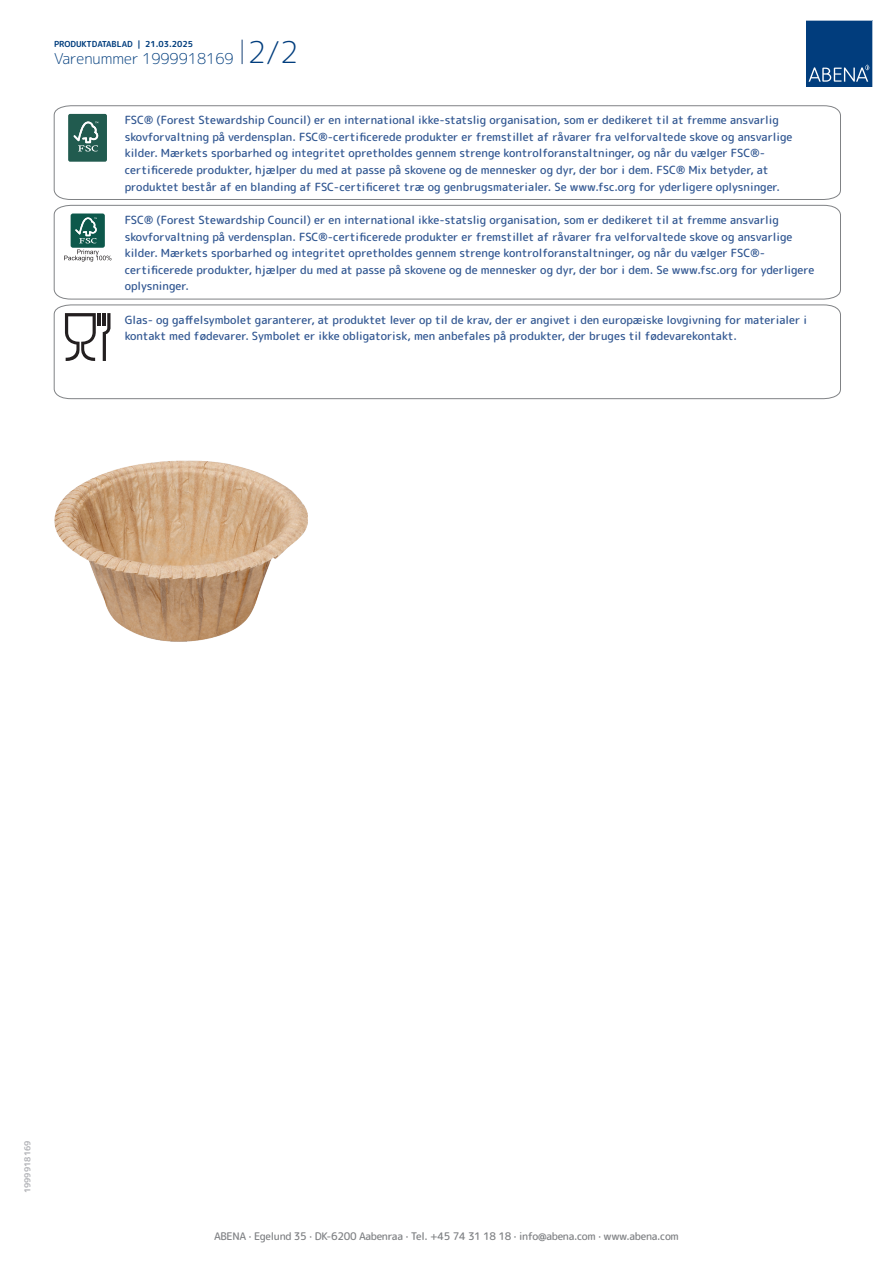
<style>
.page{position:relative;width:893px;height:1263px;background:#fff}
.page>*{position:absolute;margin:0;border:0;box-sizing:border-box;transform-origin:0 0}
.t1{font:300 15px "Rounded Mplus 1 c";color:#013d7d}
.t2{font:500 11.25px/16.5px "Rounded Mplus 1 c";color:#305691}
.t3{font:500 10.5px "Rounded Mplus 1 c";letter-spacing:-.03em;color:#808285}
.t4{font:700 8.25px "Rounded Mplus 1 c";color:#013d7d}
.t5{font:700 8.25px "Rounded Mplus 1 c";color:#b2b3b7}
.s1{font-size:30px}
</style>
<div class="page">
<svg style="left:242px;top:40px;width:1px;height:24px"></svg>
<svg style="left:806px;top:20px;width:67px;height:67px;background:#144b86"></svg>
<svg style="left:54px;top:105px;width:787px;height:95px"></svg>
<svg style="left:54px;top:205px;width:787px;height:94px"></svg>
<svg style="left:54px;top:305px;width:787px;height:94px"></svg>
<img style="left:54px;top:460px;width:253px;height:181px">
<p class="t4" style="left:54px;top:38px;width:141px">PRODUKTDATABLAD | 21.03.2025</p>
<h1 class="t1" style="left:54px;top:48px;width:246px">Varenummer 1999918169 <span class="s1">2/2</span></h1>
<p class="t2" style="left:125px;top:112px;width:669px">FSC® (Forest Stewardship Council) er en international ikke-statslig organisation, som er dedikeret til at fremme ansvarlig skovforvaltning på verdensplan. FSC®-certificerede produkter er fremstillet af råvarer fra velforvaltede skove og ansvarlige kilder. Mærkets sporbarhed og integritet opretholdes gennem strenge kontrolforanstaltninger, og når du vælger FSC®- certificerede produkter, hjælper du med at passe på skovene og de mennesker og dyr, der bor i dem. FSC® Mix betyder, at produktet består af en blanding af FSC-certificeret træ og genbrugsmaterialer. Se www.fsc.org for yderligere oplysninger.</p>
<p class="t2" style="left:125px;top:212px;width:691px">FSC® (Forest Stewardship Council) er en international ikke-statslig organisation, som er dedikeret til at fremme ansvarlig skovforvaltning på verdensplan. FSC®-certificerede produkter er fremstillet af råvarer fra velforvaltede skove og ansvarlige kilder. Mærkets sporbarhed og integritet opretholdes gennem strenge kontrolforanstaltninger, og når du vælger FSC®- certificerede produkter, hjælper du med at passe på skovene og de mennesker og dyr, der bor i dem. Se www.fsc.org for yderligere oplysninger.</p>
<p class="t2" style="left:125px;top:311px;width:684px">Glas- og gaffelsymbolet garanterer, at produktet lever op til de krav, der er angivet i den europæiske lovgivning for materialer i kontakt med fødevarer. Symbolet er ikke obligatorisk, men anbefales på produkter, der bruges til fødevarekontakt.</p>
<p class="t5" style="left:22px;top:1193px;width:54px;rotate:-90deg">1999918169</p>
<p class="t3" style="left:214px;top:1229px;width:466px">ABENA · Egelund 35 · DK-6200 Aabenraa · Tel. +45 74 31 18 18 · info@abena.com · www.abena.com</p>
</div>
